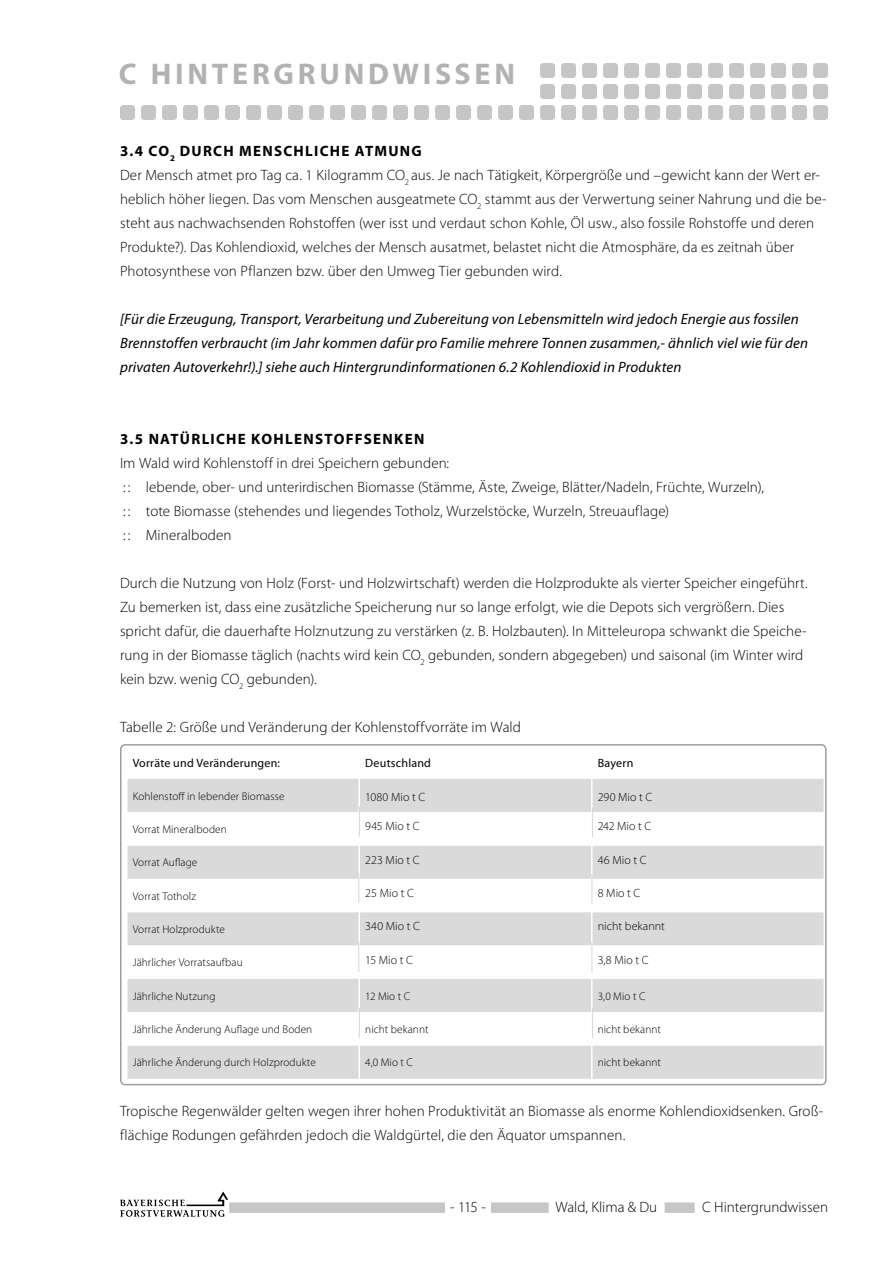
<style>
.page{position:relative;width:893px;height:1263px;background:#fff}
.page>*{position:absolute;margin:0;border:0;box-sizing:border-box;transform-origin:0 0}
.t1{font:700 30px "Myriad Pro";letter-spacing:.125em;color:#b1b2b3}
.t2{font:300 15px/24px "Myriad Pro";letter-spacing:.005em;color:#000}
.t3{font:italic 15px/24px "Myriad Pro";letter-spacing:.01em;color:#000}
.t4{font:700 15px "Myriad Pro";letter-spacing:.085em;color:#000}
.t5{font:300 12px "Myriad Pro";letter-spacing:.005em;color:#000}
.t6{font:12px "Myriad Pro";letter-spacing:.02em;color:#000}
.t7{font:300 11.25px "Myriad Pro";letter-spacing:.01em;color:#000}
.s1{font-weight:700}
</style>
<div class="page">
<div style="left:229px;top:1202px;width:320px;height:11px;background:#c5c6c6"></div>
<div style="left:665px;top:1202px;width:30px;height:11px;background:#c5c6c6"></div>
<svg style="left:120px;top:63px;width:708px;height:57px"></svg>
<div style="left:119px;top:59px;width:415px;height:42px;background:#fff"></div>
<div style="left:128px;top:779px;width:696px;height:300px;background:#dadada"></div>
<svg style="left:128px;top:812px;width:696px;height:233px"></svg>
<hr style="left:359px;top:812px;width:1px;height:33px;background:#fff">
<hr style="left:359px;top:845px;width:1px;height:34px;background:#fff">
<hr style="left:359px;top:879px;width:1px;height:33px;background:#fff">
<hr style="left:359px;top:912px;width:1px;height:33px;background:#fff">
<hr style="left:359px;top:945px;width:1px;height:34px;background:#fff">
<hr style="left:359px;top:979px;width:1px;height:33px;background:#fff">
<hr style="left:359px;top:1012px;width:1px;height:33px;background:#fff">
<hr style="left:359px;top:1045px;width:1px;height:34px;background:#fff">
<hr style="left:591px;top:812px;width:2px;height:33px;background:#fff">
<hr style="left:591px;top:845px;width:2px;height:34px;background:#fff">
<hr style="left:591px;top:879px;width:2px;height:33px;background:#fff">
<hr style="left:591px;top:912px;width:2px;height:33px;background:#fff">
<hr style="left:591px;top:945px;width:2px;height:34px;background:#fff">
<hr style="left:591px;top:979px;width:2px;height:33px;background:#fff">
<hr style="left:591px;top:1012px;width:2px;height:33px;background:#fff">
<hr style="left:591px;top:1045px;width:2px;height:34px;background:#fff">
<hr style="left:359px;top:779px;width:1px;height:33px;background:#fff">
<hr style="left:591px;top:779px;width:2px;height:33px;background:#fff">
<div style="left:120px;top:744px;width:707px;height:341px;border:2px solid #9c9d9d;border-radius:5px"></div>
<svg style="left:187px;top:1056px;width:2px;height:7px"></svg>
<hr style="left:359px;top:807px;width:1px;height:30px;background:#dadada">
<hr style="left:592px;top:808px;width:1px;height:30px;background:#dadada">
<hr style="left:358px;top:873px;width:1px;height:30px;background:#dadada">
<hr style="left:591px;top:874px;width:1px;height:30px;background:#dadada">
<hr style="left:358px;top:942px;width:1px;height:30px;background:#dadada">
<hr style="left:591px;top:942px;width:1px;height:30px;background:#dadada">
<hr style="left:359px;top:1008px;width:1px;height:30px;background:#dadada">
<hr style="left:592px;top:1008px;width:1px;height:30px;background:#dadada">
<div style="left:446px;top:1182px;width:44px;height:48px;background:#fff"></div>
<svg style="left:120px;top:1192px;width:108px;height:25px"></svg>
<h1 class="t1" style="left:119px;top:54px;width:398px">C HINTERGRUNDWISSEN</h1>
<p class="t2" style="left:120px;top:139px;width:708px"><span class="s1">3.4 CO</span><sub>2</sub> <span class="s1">DURCH MENSCHLICHE ATMUNG<br></span>Der Mensch atmet pro Tag ca. 1 Kilogramm CO<sub>2</sub> aus. Je nach Tätigkeit, Körpergröße und –gewicht kann der Wert er&shy;heblich höher liegen. Das vom Menschen ausgeatmete CO<sub>2</sub> stammt aus der Verwertung seiner Nahrung und die be&shy;steht aus nachwachsenden Rohstoffen (wer isst und verdaut schon Kohle, Öl usw., also fossile Rohstoffe und deren Produkte?). Das Kohlendioxid, welches der Mensch ausatmet, belastet nicht die Atmosphäre, da es zeitnah über Photosynthese von Pflanzen bzw. über den Umweg Tier gebunden wird.</p>
<p class="t3" style="left:120px;top:307px;width:690px">[Für die Erzeugung, Transport, Verarbeitung und Zubereitung von Lebensmitteln wird jedoch Energie aus fossilen<br>Brennstoffen verbraucht (im Jahr kommen dafür pro Familie mehrere Tonnen zusammen,- ähnlich viel wie für den privaten Autoverkehr!).] siehe auch Hintergrundinformationen 6.2 Kohlendioxid in Produkten</p>
<p class="t4" style="left:120px;top:429px;width:306px">3.5 NATÜRLICHE KOHLENSTOFFSENKEN</p>
<p class="t2" style="left:120px;top:451px;width:645px">Im Wald wird Kohlenstoff in drei Speichern gebunden:<br>: : lebende, ober- und unterirdischen Biomasse (Stämme, Äste, Zweige, Blätter/Nadeln, Früchte, Wurzeln), : : tote Biomasse (stehendes und liegendes Totholz, Wurzelstöcke, Wurzeln, Streuauflage)<br>: : Mineralboden</p>
<p class="t2" style="left:120px;top:571px;width:689px">Durch die Nutzung von Holz (Forst- und Holzwirtschaft) werden die Holzprodukte als vierter Speicher eingeführt.<br>Zu bemerken ist, dass eine zusätzliche Speicherung nur so lange erfolgt, wie die Depots sich vergrößern. Dies spricht dafür, die dauerhafte Holznutzung zu verstärken (z. B. Holzbauten). In Mitteleuropa schwankt die Speiche&shy;rung in der Biomasse täglich (nachts wird kein CO<sub>2</sub> gebunden, sondern abgegeben) und saisonal (im Winter wird kein bzw. wenig CO<sub>2</sub> gebunden).</p>
<p class="t2" style="left:120px;top:715px;width:402px">Tabelle 2: Größe und Veränderung der Kohlenstoffvorräte im Wald</p>
<p class="t6" style="left:133px;top:755px;width:149px">Vorräte und Veränderungen:</p>
<p class="t6" style="left:365px;top:755px;width:67px">Deutschland</p>
<p class="t6" style="left:598px;top:755px;width:37px">Bayern</p>
<p class="t7" style="left:133px;top:789px;width:153px">Kohlenstoff in lebender Biomasse</p>
<p class="t5" style="left:365px;top:790px;width:62px">1080 Mio t C</p>
<p class="t5" style="left:598px;top:790px;width:56px">290 Mio t C</p>
<p class="t7" style="left:133px;top:823px;width:96px">Vorrat Mineralboden</p>
<p class="t5" style="left:365px;top:819px;width:56px">945 Mio t C</p>
<p class="t5" style="left:598px;top:819px;width:55px">242 Mio t C</p>
<p class="t7" style="left:133px;top:856px;width:66px">Vorrat Auflage</p>
<p class="t5" style="left:365px;top:852px;width:56px">223 Mio t C</p>
<p class="t5" style="left:598px;top:852px;width:50px">46 Mio t C</p>
<p class="t7" style="left:133px;top:889px;width:65px">Vorrat Totholz</p>
<p class="t5" style="left:365px;top:886px;width:50px">25 Mio t C</p>
<p class="t5" style="left:598px;top:886px;width:44px">8 Mio t C</p>
<p class="t7" style="left:133px;top:922px;width:94px">Vorrat Holzprodukte</p>
<p class="t5" style="left:365px;top:919px;width:56px">340 Mio t C</p>
<p class="t5" style="left:598px;top:919px;width:69px">nicht bekannt</p>
<p class="t7" style="left:133px;top:956px;width:111px">Jährlicher Vorratsaufbau</p>
<p class="t5" style="left:365px;top:952px;width:49px">15 Mio t C</p>
<p class="t5" style="left:598px;top:952px;width:52px">3,8 Mio t C</p>
<p class="t7" style="left:133px;top:989px;width:84px">Jährliche Nutzung</p>
<p class="t7" style="left:365px;top:989px;width:46px">12 Mio t C</p>
<p class="t7" style="left:598px;top:989px;width:49px">3,0 Mio t C</p>
<p class="t7" style="left:133px;top:1022px;width:181px">Jährliche Änderung Auflage und Boden</p>
<p class="t7" style="left:365px;top:1022px;width:65px">nicht bekannt</p>
<p class="t7" style="left:598px;top:1022px;width:65px">nicht bekannt</p>
<p class="t7" style="left:133px;top:1056px;width:185px">Jährliche Änderung durch Holzprodukte</p>
<p class="t7" style="left:365px;top:1056px;width:49px">4,0 Mio t C</p>
<p class="t7" style="left:598px;top:1056px;width:65px">nicht bekannt</p>
<p class="t2" style="left:120px;top:1099px;width:705px">Tropische Regenwälder gelten wegen ihrer hohen Produktivität an Biomasse als enorme Kohlendioxidsenken. Groß&shy;flächige Rodungen gefährden jedoch die Waldgürtel, die den Äquator umspannen.</p>
<p class="t2" style="left:450px;top:1195px;width:37px">- 115 -</p>
<p class="t2" style="left:556px;top:1195px;width:103px">Wald, Klima &amp; Du</p>
<p class="t2" style="left:702px;top:1195px;width:127px">C Hintergrundwissen</p>
</div>
